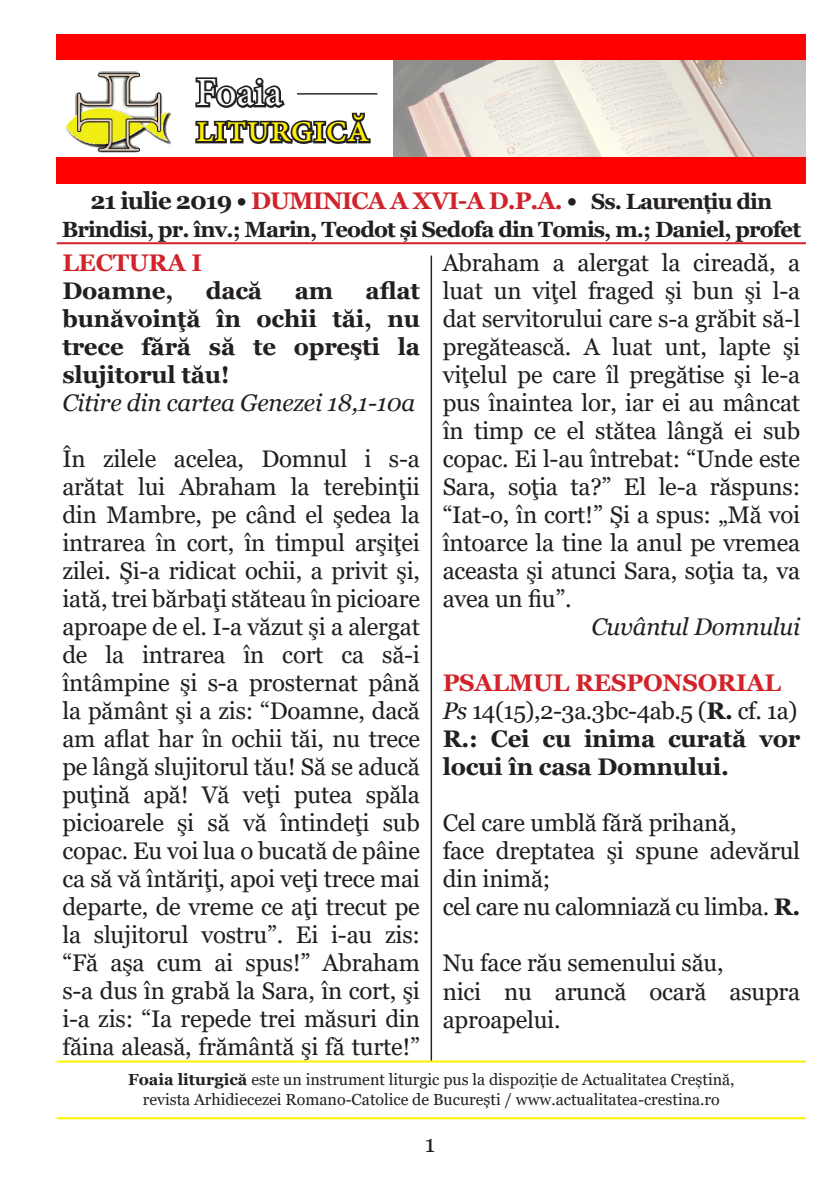
<style>
.page{position:relative;width:840px;height:1191px;background:#fff}
.page>*{position:absolute;margin:0;border:0;box-sizing:border-box;transform-origin:0 0}
.t1{font:40px "Minion Pro";color:#fff101}
.t2{font:40px "Minion Pro";color:#fff}
.t3{font:24px/28px "Georgia";letter-spacing:-.01em;color:#231f20;text-align:justify}
.t4{font:700 24px/28px "Georgia";letter-spacing:-.01em;color:#231f20;text-align:justify}
.t5{font:700 24px "Georgia";letter-spacing:-.04em;color:#d1232a}
.t6{font:italic 24px "Georgia";letter-spacing:-.01em;color:#231f20}
.t7{font:700 24px "Georgia";letter-spacing:-.01em;color:#d1232a}
.t8{font:700 22px "Georgia";letter-spacing:-.04em;color:#231f20}
.t9{font:16px/19.2px "Georgia";color:#231f20;text-align:center}
.s1{color:#231f20}
.s2{font-size:22px;color:#231f20}
.s3{color:#d1232a}
.s4{font-weight:400;font-style:italic}
.s5{font-weight:400}
.s6{font-weight:700}
</style>
<div class="page">
<img style="left:393px;top:60px;width:412px;height:98px">
<img style="left:57px;top:71px;width:115px;height:87px">
<div style="left:57px;top:158px;width:748px;height:26px;background:#f00"></div>
<hr style="left:57px;top:242px;width:748px;height:2px;background:#d1232a">
<hr style="left:57px;top:1117px;width:748px;height:2px;background:#fff101">
<hr style="left:57px;top:1060px;width:748px;height:2px;background:#fff101">
<div style="left:57px;top:34px;width:748px;height:26px;background:#f00"></div>
<svg style="left:195px;top:77px;width:176px;height:67px"></svg>
<hr style="left:297px;top:93px;width:80px;height:2px;background:#231f20">
<hr style="left:430px;top:255px;width:2px;height:805px;background:#231f20">
<h1 class="t2" style="left:196px;top:66px;width:88px">Foaia</h1>
<h1 class="t1" style="left:196px;top:102px;width:175px">liturgică</h1>
<p class="t5" style="left:90px;top:186px;width:683px"><span class="s1">21 iulie 2019 •</span> DUMINICA A XVI-A D.P.A. <span class="s1">•</span> <span class="s2">Ss. Laurențiu din</span></p>
<p class="t8" style="left:62px;top:215px;width:740px">Brindisi, pr. înv.; Marin, Teodot și Sedofa din Tomis, m.; Daniel, profet</p>
<p class="t7" style="left:62px;top:247px;width:141px">LECTURA I</p>
<p class="t4" style="left:62px;top:276px;width:112px">Doamne,</p>
<p class="t4" style="left:205px;top:276px;width:58px">dacă</p>
<p class="t4" style="left:294px;top:276px;width:40px">am</p>
<p class="t4" style="left:62px;top:276px;width:359px;text-indent:303px">aflat bunăvoinţă în ochii tăi, nu trece fără să te opreşti la slujitorul tău!</p>
<p class="t6" style="left:62px;top:387px;width:354px">Citire din cartea Genezei 18,1-10a</p>
<p class="t3" style="left:62px;top:445px;width:359px">În zilele acelea, Domnul i s-a arătat lui Abraham la terebinţii din Mambre, pe când el şedea la intrarea în cort, în timpul arşiţei zilei. Şi-a ridicat ochii, a privit şi, iată, trei bărbaţi stăteau în picioare aproape de el. I-a văzut şi a alergat de la intrarea în cort ca să-i întâmpine şi s-a prosternat până la pământ şi a zis: “Doamne, dacă am aflat har în ochii tăi, nu trece pe lângă slujitorul tău! Să se aducă puţină apă! Vă veţi putea spăla picioarele şi să vă întindeţi sub copac. Eu voi lua o bucată de pâine ca să vă întăriţi, apoi veţi trece mai departe, de vreme ce aţi trecut pe la slujitorul vostru”. Ei i-au zis: “Fă aşa cum ai spus!” Abraham s-a dus în grabă la Sara, în cort, şi i-a zis: “Ia repede trei măsuri din făina aleasă, frământă şi fă turte!”</p>
<p class="t3" style="left:442px;top:249px;width:359px">Abraham a alergat la cireadă, a luat un viţel fraged şi bun şi l-a dat servitorului care s-a grăbit să-l pregătească. A luat unt, lapte şi viţelul pe care îl pregătise şi le-a pus înaintea lor, iar ei au mâncat în timp ce el stătea lângă ei sub copac. Ei l-au întrebat: “Unde este Sara, soţia ta?” El le-a răspuns: “Iat-o, în cort!” Şi a spus: „Mă voi întoarce la tine la anul pe vremea aceasta şi atunci Sara, soţia ta, va avea un fiu”.</p>
<p class="t6" style="left:591px;top:612px;width:210px">Cuvântul Domnului</p>
<p class="t4" style="left:442px;top:669px;width:359px;text-align:left"><span class="s3">PSALMUL RESPONSORIAL<br></span><span class="s4">Ps</span> <span class="s5">14(15),2-3a.3bc-4ab.5 (</span>R. <span class="s5">cf. 1a)<br></span>R.: Cei cu inima curată vor locui în casa Domnului.</p>
<p class="t3" style="left:442px;top:809px;width:359px;text-align:left">Cel care umblă fără prihană,<br>face dreptatea şi spune adevărul din inimă;<br>cel care nu calomniază cu limba. <span class="s6">R.</span></p>
<p class="t3" style="left:442px;top:949px;width:359px;text-align:left">Nu face rău semenului său,<br>nici nu aruncă ocară asupra aproapelui.</p>
<p class="t9" style="left:128px;top:1070px;width:607px"><span class="s6">Foaia liturgică</span> este un instrument liturgic pus la dispoziție de Actualitatea Creștină, revista Arhidiecezei Romano-Catolice de București / www.actualitatea-crestina.ro</p>
<p class="t3" style="left:424px;top:1130px;width:12px">1</p>
</div>
